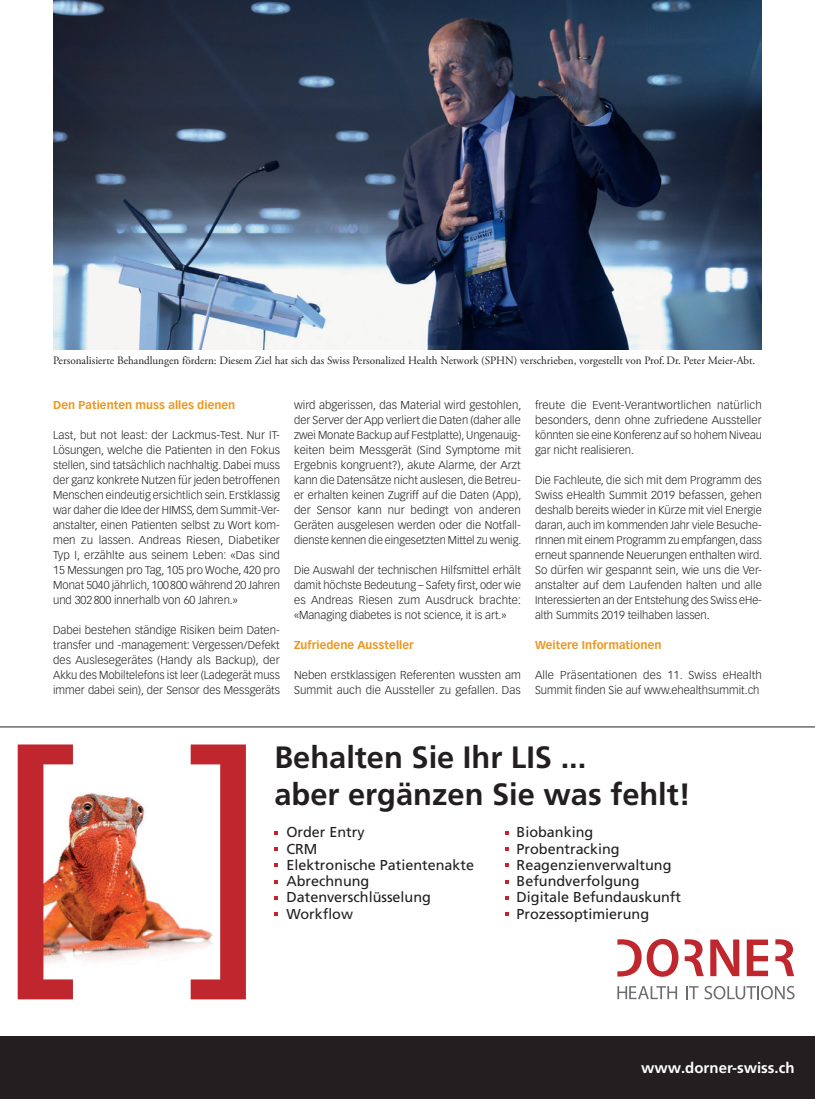
<style>
.page{position:relative;width:815px;height:1099px;background:#fff}
.page>*{position:absolute;margin:0;border:0;box-sizing:border-box;transform-origin:0 0}
.t1{font:700 30.88px/37px "Frutiger LT Pro";color:#231f20}
.t2{font:700 15px "Frutiger LT Pro";color:#fff}
.t3{font:14.38px/16.2px "Frutiger LT Pro";color:#231f20}
.Lauftext{font:300 11.25px/15px "Vectora LT Std";color:#231f20;text-align:justify}
.Legende{font:11.25px "Adobe Garamond Pro";color:#231f20}
.ZT_GP{font:700 11.25px "Vectora LT Std";letter-spacing:.005em;color:#ee961c}
</style>
<div class="page">
<img style="left:53px;top:0;width:709px;height:349px">
<div style="left:0;top:1036px;width:815px;height:62px;background:#231f20"></div>
<svg style="left:617px;top:986px;width:60px;height:13px"></svg>
<svg style="left:686px;top:985px;width:109px;height:14px"></svg>
<svg style="left:710px;top:939px;width:29px;height:37px"></svg>
<svg style="left:747px;top:939px;width:21px;height:37px"></svg>
<svg style="left:685px;top:939px;width:19px;height:37px"></svg>
<svg style="left:775px;top:939px;width:19px;height:37px"></svg>
<svg style="left:617px;top:938px;width:61px;height:38px"></svg>
<svg style="left:274px;top:831px;width:4px;height:3px"></svg>
<svg style="left:274px;top:847px;width:4px;height:4px"></svg>
<svg style="left:274px;top:863px;width:4px;height:4px"></svg>
<svg style="left:274px;top:880px;width:4px;height:3px"></svg>
<svg style="left:274px;top:896px;width:4px;height:3px"></svg>
<svg style="left:274px;top:912px;width:4px;height:4px"></svg>
<img style="left:73px;top:764px;width:118px;height:197px">
<svg style="left:18px;top:744px;width:55px;height:255px"></svg>
<svg style="left:191px;top:744px;width:55px;height:255px"></svg>
<svg style="left:505px;top:831px;width:4px;height:3px"></svg>
<svg style="left:505px;top:847px;width:4px;height:4px"></svg>
<svg style="left:505px;top:863px;width:4px;height:4px"></svg>
<svg style="left:505px;top:880px;width:4px;height:3px"></svg>
<svg style="left:505px;top:896px;width:4px;height:3px"></svg>
<svg style="left:505px;top:912px;width:4px;height:4px"></svg>
<hr style="left:0;top:726px;width:815px;height:1px;background:#231f20">
<p class="Legende" style="left:53px;top:354px;width:704px">Personalisierte Behandlungen fördern: Diesem Ziel hat sich das Swiss Personalized Health Network (SPHN) verschrieben, vorgestellt von Prof.Dr. Peter Meier-Abt.</p>
<p class="ZT_GP" style="left:53px;top:398px;width:184px">Den Patienten muss alles dienen</p>
<p class="Lauftext" style="left:53px;top:428px;width:228px">Last, but not least: der Lackmus-Test. Nur IT-Lösungen, welche die Patienten in den Fokus stellen, sind tatsächlich nachhaltig. Dabei muss der ganz konkrete Nutzen für jeden betroffenen Menschen eindeutig ersichtlich sein. Erstklassig war daher die Idee der HIMSS, dem Summit-Ver&shy;anstalter, einen Patienten selbst zu Wort kom&shy;men zu lassen. Andreas Riesen, Diabetiker Typ I, erzählte aus seinem Leben: «Das sind 15 Messungen pro Tag, 105 pro Woche, 420 pro Monat 5040 jährlich, 100800 während 20 Jahren und 302800 innerhalb von 60 Jahren.»</p>
<p class="Lauftext" style="left:53px;top:623px;width:228px">Dabei bestehen ständige Risiken beim Daten&shy;transfer und -management: Vergessen/Defekt des Auslesegerätes (Handy als Backup), der Akku des Mobiltelefons ist leer (Ladegerät muss immer dabei sein), der Sensor des Messgeräts</p>
<p class="Lauftext" style="left:294px;top:398px;width:229px">wird abgerissen, das Material wird gestohlen, der Server der App verliert die Daten (daher alle zwei Monate Backup auf Festplatte), Ungenauig&shy;keiten beim Messgerät (Sind Symptome mit Ergebnis kongruent?), akute Alarme, der Arzt kann die Datensätze nicht auslesen, die Betreu&shy;er erhalten keinen Zugriff auf die Daten (App), der Sensor kann nur bedingt von anderen Geräten ausgelesen werden oder die Notfall&shy;dienste kennen die eingesetzten Mittel zu wenig.</p>
<p class="Lauftext" style="left:294px;top:563px;width:229px">Die Auswahl der technischen Hilfsmittel erhält damit höchste Bedeutung – Safety first, oder wie es Andreas Riesen zum Ausdruck brachte: «Managing diabetes is not science, it is art.»</p>
<p class="ZT_GP" style="left:294px;top:638px;width:121px">Zufriedene Aussteller</p>
<p class="Lauftext" style="left:294px;top:668px;width:228px">Neben erstklassigen Referenten wussten am<br>Summit auch die Aussteller zu gefallen. Das</p>
<p class="Lauftext" style="left:535px;top:398px;width:228px">freute die Event-Verantwortlichen natü rlich besonders, denn ohne zufriedene Aussteller könnten sie eine Konferenz auf so hohem Niveau gar nicht realisieren.</p>
<p class="Lauftext" style="left:535px;top:473px;width:229px">Die Fachleute, die sich mit dem Programm des Swiss eHealth Summit 2019 befassen, gehen deshalb bereits wieder in Kürze mit viel Energie daran, auch im kommenden Jahr viele Besuche&shy;rInnen mit einem Programm zu empfangen, dass erneut spannende Neuerungen enthalten wird.<br>So dü rfen wir gespannt sein, wie uns die Ver&shy;anstalter auf dem Laufenden halten und alle Interessierten an der Entstehung des Swiss eHe&shy;alth Summits 2019 teilhaben lassen.</p>
<p class="ZT_GP" style="left:535px;top:638px;width:128px">Weitere Informationen</p>
<p class="Lauftext" style="left:535px;top:668px;width:228px">Alle Präsentationen des 11. Swiss eHealth<br>Summit finden Sie auf www.ehealthsummit.ch</p>
<p class="t1" style="left:274px;top:738px;width:418px">Behalten Sie Ihr LIS ...<br>aber ergänzen Sie was fehlt!</p>
<p class="t3" style="left:286px;top:824px;width:189px">Order Entry<br>CRM<br>Elektronische Patientenakte<br>Abrechnung<br>Datenverschlüsselung<br>Workflow</p>
<p class="t3" style="left:517px;top:824px;width:166px">Biobanking<br>Probentracking<br>Reagenzienverwaltung<br>Befundverfolgung<br>Digitale Befundauskunft<br>Prozessoptimierung</p>
<p class="t2" style="left:641px;top:1059px;width:155px">www.dorner-swiss.ch</p>
</div>
